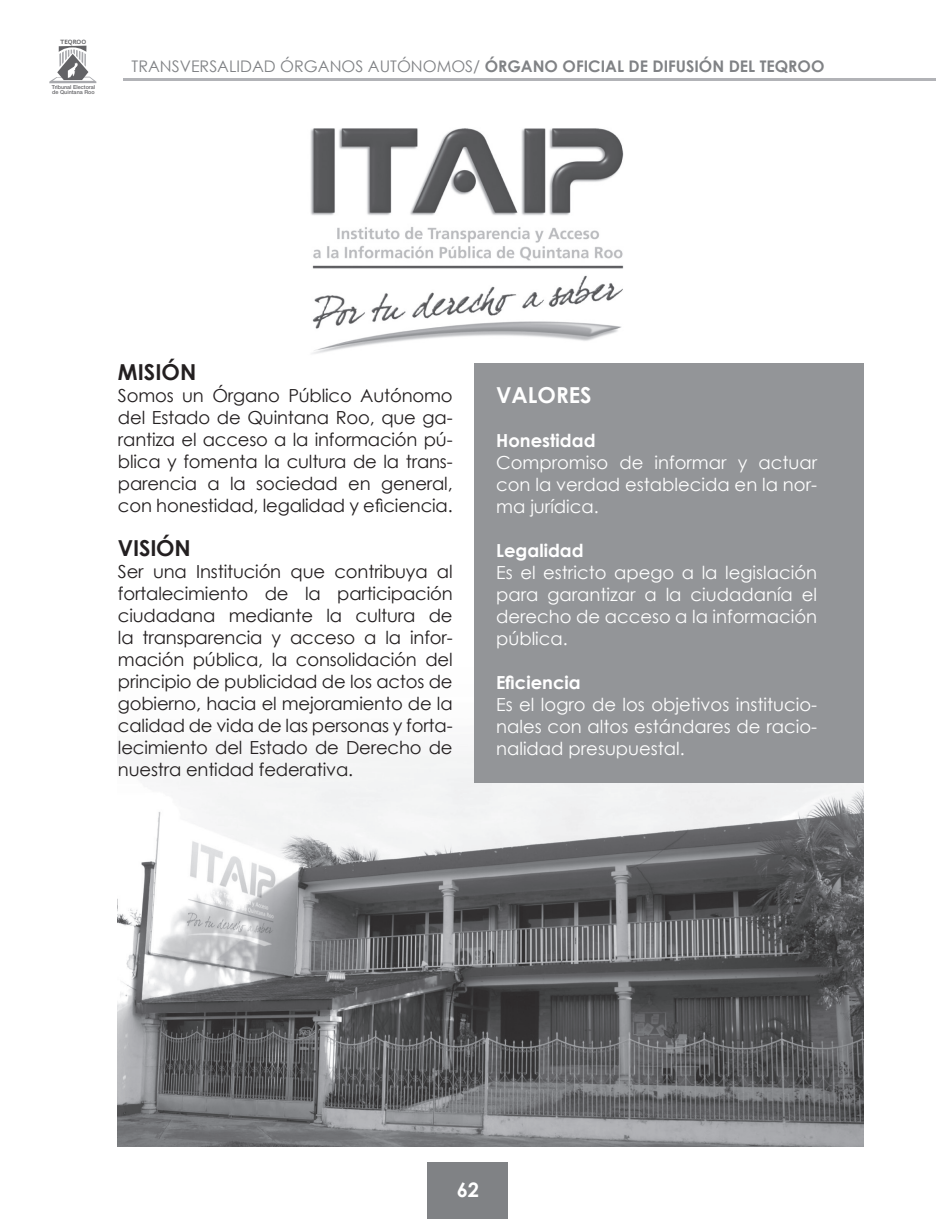
<style>
.page{position:relative;width:936px;height:1219px;background:#fff}
.page>*{position:absolute;margin:0;border:0;box-sizing:border-box;transform-origin:0 0}
.t1{font:700 22px "Century Gothic";letter-spacing:-.005em;color:#231f20}
.t2{font:700 22px "Century Gothic";color:#fff}
.t3{font:700 20px "Century Gothic";color:#fff}
.t4{font:18px/22px "Century Gothic";letter-spacing:-.01em;color:#231f20;text-align:justify}
.t5{font:18px/22px "Century Gothic";color:#fff;text-align:justify}
.t6{font:700 18px "Century Gothic";color:#fff}
.t7{font:16px "Century Gothic";color:#808285}
.t8{font:700 6.4px "Gandhi Sans";color:#636366;scale:1.07 1}
.t9{font:500 5.4px/5.4px "Helvetica Neue";color:#636366}
.s1{font-weight:700}
</style>
<div class="page">
<svg style="left:49px;top:46px;width:47px;height:37px"></svg>
<div style="left:427px;top:1162px;width:81px;height:57px;background:#808285"></div>
<hr style="left:123px;top:78px;width:812px;height:3px;background:#b2b3b7">
<img style="left:310px;top:128px;width:314px;height:226px">
<img style="left:118px;top:750px;width:745px;height:397px">
<div style="left:474px;top:363px;width:389px;height:420px;background:#939598"></div>
<p class="t8" style="left:60px;top:38px;width:26px">TEQROO</p>
<p class="t9" style="left:52px;top:84px;width:45px">Tribunal Electoral de Quintana Roo</p>
<p class="t7" style="left:132px;top:55px;width:694px">Transversalidad ÓRGAN OS AUTÓN OMOS/ <span class="s1">ÓRGANO OFICIAL DE DIFUSIÓN DEL TEQROO</span></p>
<p class="t1" style="left:118px;top:355px;width:80px">MISIÓN</p>
<p class="t4" style="left:118px;top:384px;width:336px">Somos un Órgano Público Autónomo del Estado de Quintana Roo, que ga&shy;rantiza el acceso a la información pú&shy;blica y fomenta la cultura de la trans&shy;parencia a la sociedad en general, con honestidad, legalidad y eficiencia.</p>
<p class="t1" style="left:118px;top:531px;width:74px">VISIÓN</p>
<p class="t4" style="left:118px;top:560px;width:336px">Ser una Institución que contribuya al fortalecimiento de la participación ciudadana mediante la cultura de la transparencia y acceso a la infor&shy;mación pública, la consolidación del principio de publicidad de los actos de gobierno, hacia el mejoramiento de la calidad de vida de las personas y forta&shy;lecimiento del Estado de Derecho de nuestra entidad federativa.</p>
<p class="t2" style="left:496px;top:378px;width:97px">VALORES</p>
<p class="t6" style="left:496px;top:426px;width:101px">Honestidad</p>
<p class="t5" style="left:496px;top:451px;width:322px">Compromiso de informar y actuar con la verdad establecida en la nor&shy;ma jurídica.</p>
<p class="t6" style="left:496px;top:536px;width:89px">Legalidad</p>
<p class="t5" style="left:496px;top:561px;width:322px">Es el estricto apego a la legislación para garantizar a la ciudadanía el derecho de acceso a la información pública.</p>
<p class="t6" style="left:496px;top:668px;width:86px">Eficiencia</p>
<p class="t5" style="left:496px;top:693px;width:322px">Es el logro de los objetivos institucio&shy;nales con altos estándares de racio&shy;nalidad presupuestal.</p>
<p class="t3" style="left:457px;top:1175px;width:24px">62</p>
</div>
